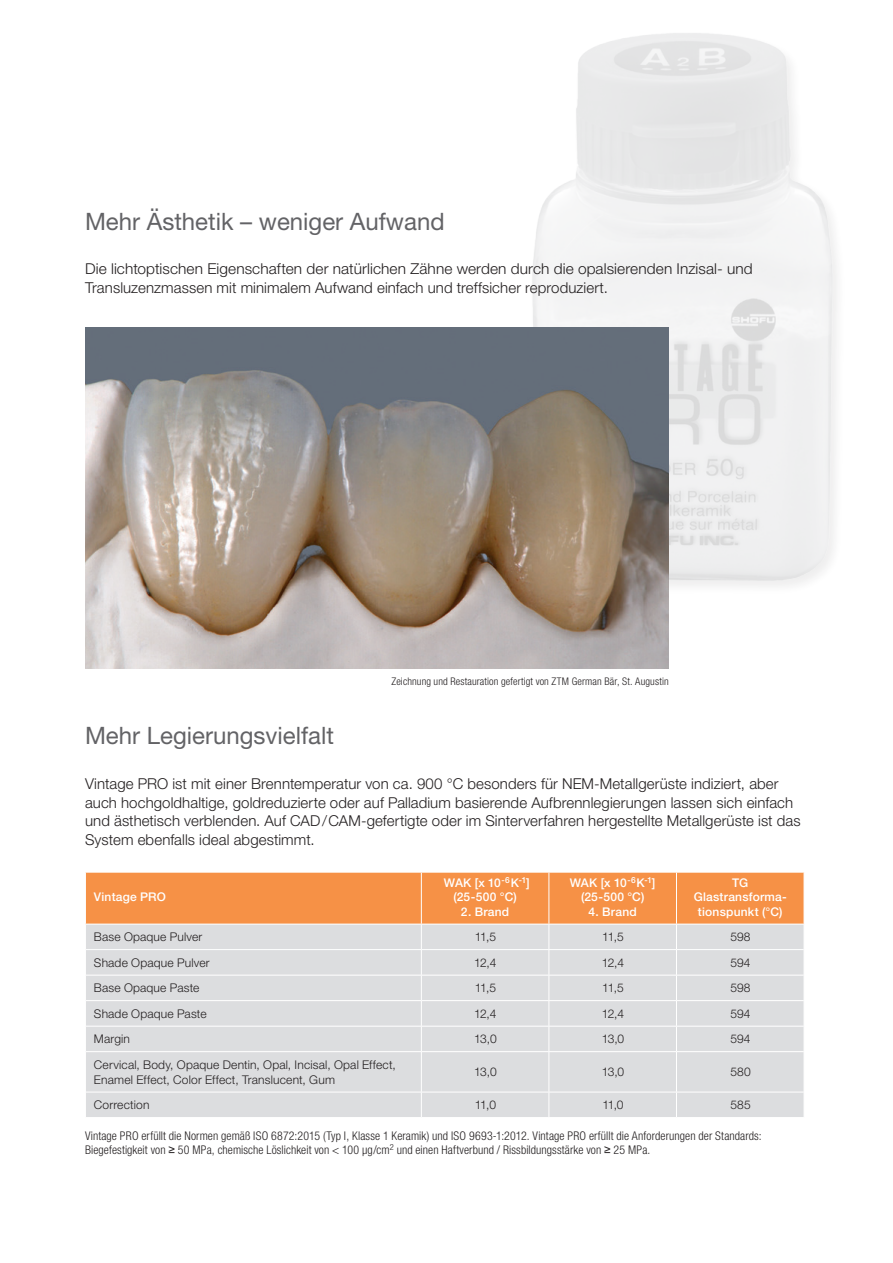
<style>
.page{position:relative;width:893px;height:1263px;background:#fff}
.page>*{position:absolute;margin:0;border:0;box-sizing:border-box;transform-origin:0 0}
.t1{font:24px "Helvetica Neue LT Pro";color:#636366}
.t2{font:300 15px/18.8px "Helvetica Neue LT Pro";letter-spacing:.005em;color:#231f20}
.t3{font:300 12px/15px "Helvetica Neue LT Pro";letter-spacing:.015em;color:#231f20}
.t4{font:300 condensed 12px/13.5px "Helvetica Neue LT Pro";letter-spacing:.01em;color:#231f20}
.t5{font:500 12px/14.2px "Helvetica Neue LT Pro";letter-spacing:.02em;color:#fff;text-align:center}
.t6{font:300 condensed 10.5px "Helvetica Neue LT Pro";letter-spacing:.015em;color:#231f20}
.s1{font-family:"Arial Narrow";font-weight:400;font-stretch:normal}
</style>
<div class="page">
<img style="left:532px;top:33px;width:304px;height:553px">
<img style="left:85px;top:327px;width:584px;height:342px">
<div style="left:86px;top:1093px;width:718px;height:24px;background:#dcdddf"></div>
<div style="left:86px;top:1052px;width:718px;height:40px;background:#dcdddf"></div>
<hr style="left:549px;top:1052px;width:1px;height:40px;background:#fff">
<svg style="left:549px;top:1093px;width:1px;height:24px"></svg>
<hr style="left:676px;top:1052px;width:1px;height:40px;background:#fff">
<svg style="left:676px;top:1093px;width:1px;height:24px"></svg>
<svg style="left:85px;top:872px;width:719px;height:179px;background:#e4c8b4"></svg>
<hr style="left:421px;top:1052px;width:1px;height:40px;background:#fff">
<svg style="left:421px;top:1093px;width:1px;height:24px"></svg>
<h1 class="t1" style="left:85px;top:206px;width:361px">Mehr Ästhetik – weniger Aufwand</h1>
<p class="t2" style="left:85px;top:259px;width:669px">Die lichtoptischen Eigenschaften der natürlichen Zähne werden durch die opalsierenden Inzisal- und<br>Transluzenzmassen mit minimalem Aufwand einfach und treffsicher reproduziert.</p>
<h1 class="t1" style="left:85px;top:721px;width:250px">Mehr Legierungsvielfalt</h1>
<p class="t6" style="left:391px;top:675px;width:279px">Zeichnung und Restauration gefertigt von ZTM German Bär, St. Augustin</p>
<p class="t2" style="left:85px;top:774px;width:717px">Vintage PRO ist mit einer Brenntemperatur von ca. 900 °C besonders für NEM-Metallgerüste indiziert, aber auch hochgoldhaltige, goldreduzierte oder auf Palladium basierende Aufbrennlegierungen lassen sich einfach und ästhetisch verblenden. Auf CAD/CAM-gefertigte oder im Sinterverfahren hergestellte Metallgerüste ist das System ebenfalls ideal abgestimmt.</p>
<p class="t5" style="left:94px;top:890px;width:73px">Vintage PRO</p>
<p class="t5" style="left:444px;top:875px;width:87px">WAK [x 10<sup>-6</sup>K<sup>-1</sup>] (25-500 °C)</p>
<p class="t5" style="left:461px;top:904px;width:50px">2. Brand</p>
<p class="t5" style="left:570px;top:875px;width:87px">WAK [x 10<sup>-6</sup>K<sup>-1</sup>] (25-500 °C)</p>
<p class="t5" style="left:589px;top:904px;width:50px">4. Brand</p>
<p class="t5" style="left:694px;top:875px;width:95px">TG<br>Glastransforma&shy;tionspunkt (°C)</p>
<p class="t3" style="left:94px;top:929px;width:110px">Base Opaque Pulver</p>
<p class="t3" style="left:475px;top:929px;width:23px">11,5</p>
<p class="t3" style="left:602px;top:929px;width:23px">11,5</p>
<p class="t3" style="left:730px;top:929px;width:22px">598</p>
<p class="t3" style="left:94px;top:954px;width:117px">Shade Opaque Pulver</p>
<p class="t3" style="left:474px;top:954px;width:24px">12,4</p>
<p class="t3" style="left:602px;top:954px;width:24px">12,4</p>
<p class="t3" style="left:730px;top:954px;width:22px">594</p>
<p class="t3" style="left:94px;top:980px;width:107px">Base Opaque Paste</p>
<p class="t3" style="left:475px;top:980px;width:23px">11,5</p>
<p class="t3" style="left:602px;top:980px;width:23px">11,5</p>
<p class="t3" style="left:730px;top:980px;width:22px">598</p>
<p class="t3" style="left:94px;top:1006px;width:114px">Shade Opaque Paste</p>
<p class="t3" style="left:474px;top:1006px;width:24px">12,4</p>
<p class="t3" style="left:602px;top:1006px;width:24px">12,4</p>
<p class="t3" style="left:730px;top:1006px;width:22px">594</p>
<p class="t3" style="left:94px;top:1031px;width:38px">Margin</p>
<p class="t3" style="left:474px;top:1031px;width:24px">13,0</p>
<p class="t3" style="left:602px;top:1031px;width:24px">13,0</p>
<p class="t3" style="left:730px;top:1031px;width:22px">594</p>
<p class="t3" style="left:94px;top:1056px;width:303px">Cervical, Body, Opaque Dentin, Opal, Incisal, Opal Effect,<br>Enamel Effect, Color Effect, Translucent, Gum</p>
<p class="t3" style="left:474px;top:1064px;width:24px">13,0</p>
<p class="t3" style="left:602px;top:1064px;width:24px">13,0</p>
<p class="t3" style="left:730px;top:1064px;width:22px">580</p>
<p class="t3" style="left:94px;top:1097px;width:57px">Correction</p>
<p class="t3" style="left:475px;top:1097px;width:23px">11,0</p>
<p class="t3" style="left:602px;top:1097px;width:23px">11,0</p>
<p class="t3" style="left:730px;top:1097px;width:22px">585</p>
<p class="t4" style="left:85px;top:1129px;width:678px">Vintage PRO erfüllt die Normen gemäß ISO 6872:2015 (Typ I, Klasse 1 Keramik) und ISO 9693-1:2012. Vintage PRO erfüllt die Anforderungen der Standards:<br>Biegefestigkeit von <span class="s1">≥</span> 50 MPa, chemische Löslichkeit von &lt; 100 µg/cm<sup>2</sup> und einen Haftverbund / Rissbildungsstärke von <span class="s1">≥</span> 25 MPa.</p>
</div>
